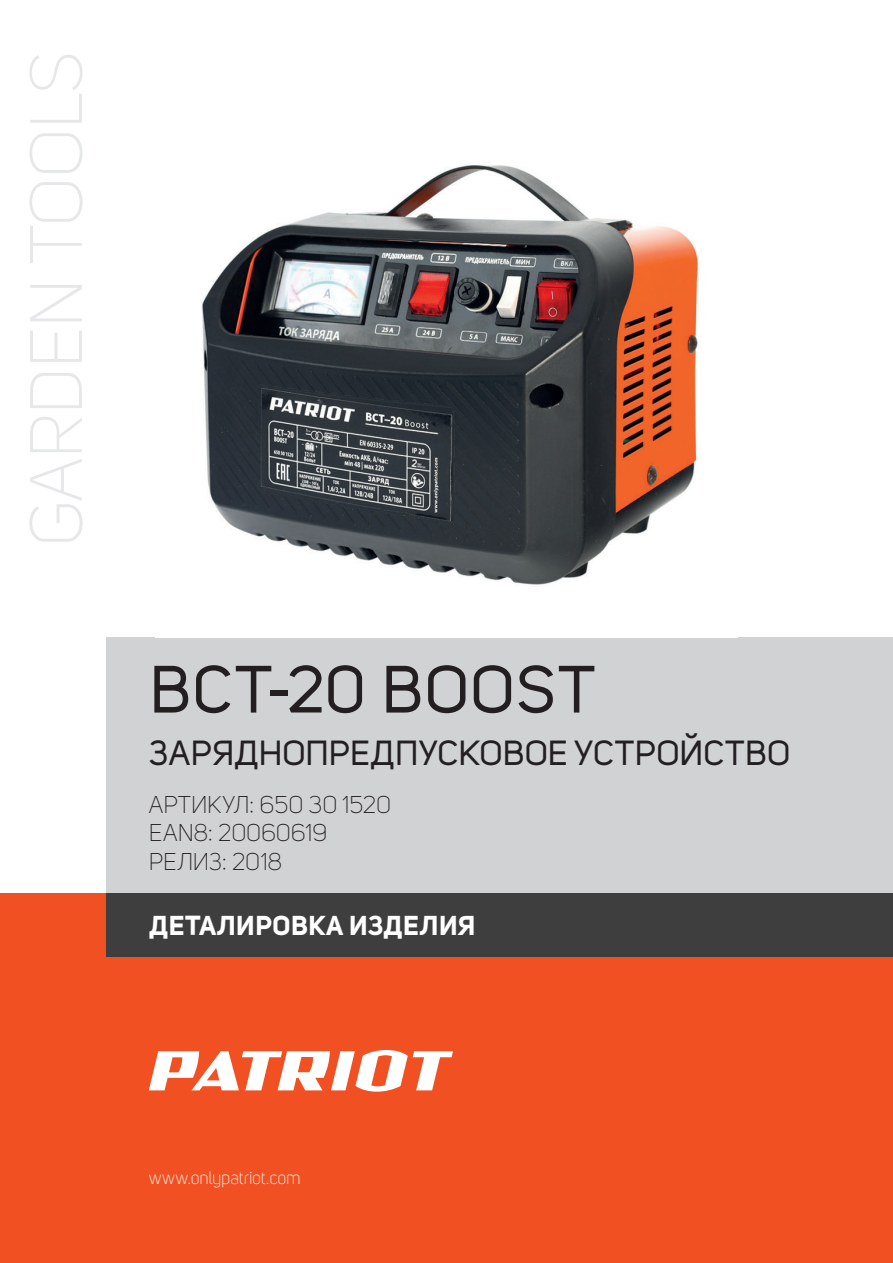
<style>
.page{position:relative;width:893px;height:1263px;background:#fff}
.page>*{position:absolute;margin:0;border:0;box-sizing:border-box;transform-origin:0 0}
.t1{font:300 73.05px "Uni Sans";letter-spacing:-.01em;color:#e6e7e9}
.t2{font:66px "Uni Sans";letter-spacing:.025em;color:#231f20}
.t3{font:34.5px "Uni Sans";letter-spacing:.01em;color:#231f20}
.t4{font:700 27px "Uni Sans";letter-spacing:.02em;color:#fff}
.t5{font:300 24px/28.8px "Uni Sans";letter-spacing:-.005em;color:#231f20}
.t6{font:300 18px "Uni Sans";letter-spacing:-.015em;color:#fff}
</style>
<div class="page">
<div style="left:0;top:893px;width:893px;height:370px;background:#f15122"></div>
<div style="left:106px;top:893px;width:787px;height:64px;background:#3e3e3f"></div>
<div style="left:106px;top:638px;width:787px;height:255px;background:#d1d2d4"></div>
<svg style="left:149px;top:1050px;width:304px;height:42px"></svg>
<img style="left:202px;top:165px;width:496px;height:420px">
<h1 class="t1" style="left:15px;top:547px;width:497px;rotate:-90deg">GARDEN TOOLS</h1>
<h2 class="t2" style="left:149px;top:651px;width:447px">BCT-20 BOOST</h2>
<h3 class="t3" style="left:149px;top:733px;width:643px">ЗАРЯДНОПРЕДПУСКОВОЕ УСТРОЙСТВО</h3>
<p class="t5" style="left:149px;top:790px;width:244px">АРТИКУЛ: 650 30 1520<br>EAN8: 20060619<br>РЕЛИЗ: 2018</p>
<p class="t4" style="left:149px;top:909px;width:328px">ДЕТАЛИРОВКА ИЗДЕЛИЯ</p>
<p class="t6" style="left:149px;top:1167px;width:154px">www.onlypatriot.com</p>
</div>
